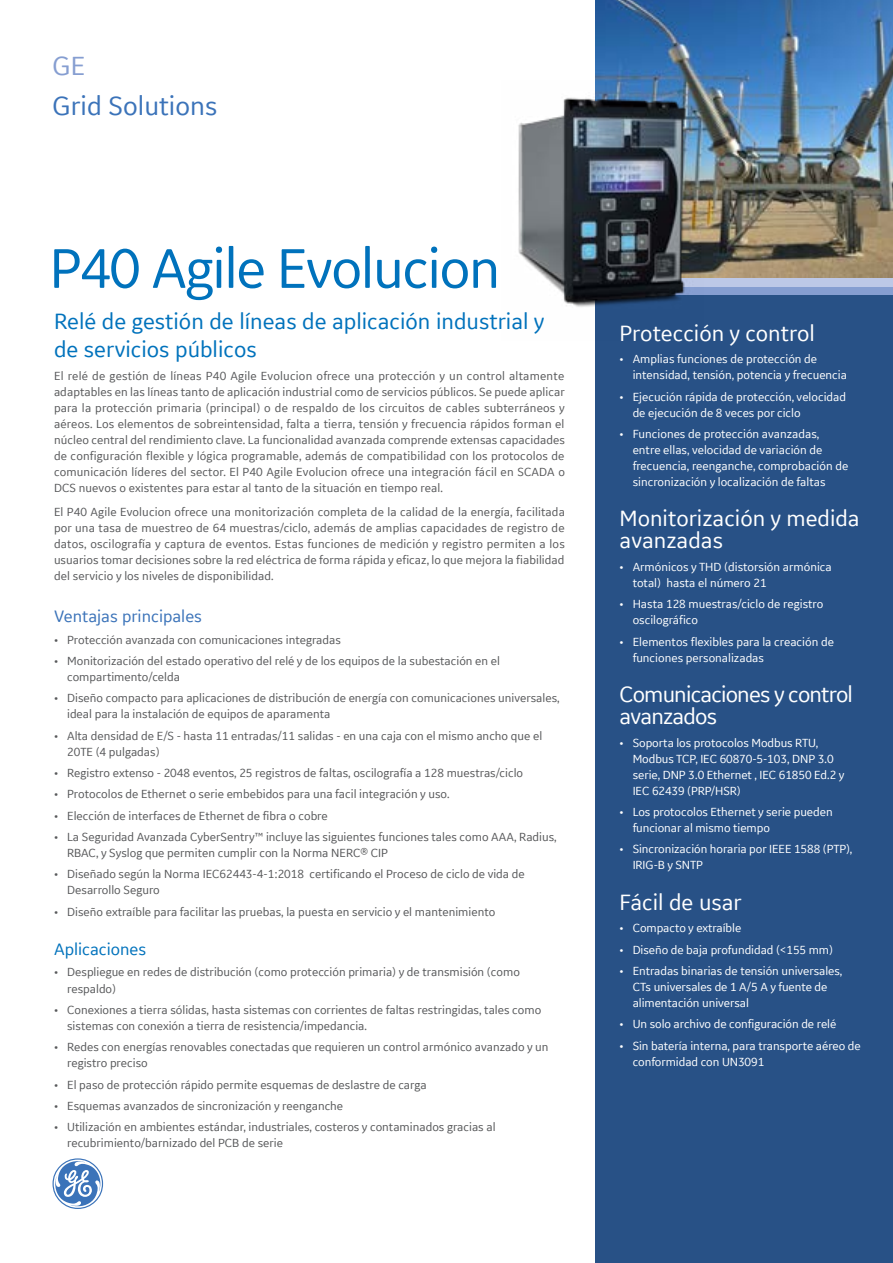
<style>
.page{position:relative;width:893px;height:1263px;background:#fff}
.page>*{position:absolute;margin:0;border:0;box-sizing:border-box;transform-origin:0 0}
.t1{font:58.35px "GE Inspira Sans";letter-spacing:-.025em;color:#0072bc}
.t2{font:27.75px "GE Inspira Sans";color:#3b73b9}
.t3{font:27.75px "GE Inspira Sans";color:#869ed1}
.t4{font:23.4px/28px "GE Inspira Sans";color:#0072bc}
.t5{font:23.4px/21.9px "GE Inspira Sans";color:#fff}
.t6{font:23.4px/21.9px "GE Inspira Sans";letter-spacing:-.035em;color:#fff}
.t7{font:17.55px "GE Inspira Sans";color:#3b73b9}
.t8{font:17.55px "GE Inspira Sans";color:#0072bc}
.t9{font:12.45px/16px "GE Inspira Sans";color:#58595b}
.t10{font:12.45px/16px "GE Inspira Sans";letter-spacing:-.005em;color:#fff}
</style>
<div class="page">
<div style="left:595px;top:288px;width:298px;height:975px;background:#285186"></div>
<div style="left:595px;top:285px;width:298px;height:10px;background:#869ed1"></div>
<div style="left:595px;top:277px;width:298px;height:10px;background:#bdc8e7"></div>
<svg style="left:53px;top:1158px;width:50px;height:51px"></svg>
<img style="left:596px;top:0;width:297px;height:278px">
<img style="left:518px;top:80px;width:185px;height:227px">
<h2 class="t3" style="left:53px;top:49px;width:34px">GE</h2>
<h2 class="t2" style="left:53px;top:88px;width:166px">Grid Solutions</h2>
<h1 class="t1" style="left:50px;top:232px;width:452px">P40 Agile Evolucion</h1>
<h3 class="t4" style="left:54px;top:307px;width:492px">Relé de gestión de líneas de aplicación industrial y de servicios públicos</h3>
<p class="t9" style="left:54px;top:367px;width:513px;text-align:justify">El relé de gestión de líneas P40 Agile Evolucion ofrece una protección y un control altamente adaptables en las líneas tanto de aplicación industrial como de servicios públicos. Se puede aplicar para la protección primaria (principal) o de respaldo de los circuitos de cables subterráneos y aéreos. Los elementos de sobreintensidad, falta a tierra, tensión y frecuencia rápidos forman el núcleo central del rendimiento clave. La funcionalidad avanzada comprende extensas capacidades de configuración flexible y lógica programable, además de compatibilidad con los protocolos de comunicación líderes del sector. El P40 Agile Evolucion ofrece una integración fácil en SCADA o DCS nuevos o existentes para estar al tanto de la situación en tiempo real.</p>
<p class="t9" style="left:54px;top:504px;width:512px;text-align:justify">El P40 Agile Evolucion ofrece una monitorización completa de la calidad de la energía, facilitada por una tasa de muestreo de 64 muestras/ciclo, además de amplias capacidades de registro de datos, oscilografía y captura de eventos. Estas funciones de medición y registro permiten a los usuarios tomar decisiones sobre la red eléctrica de forma rápida y eficaz, lo que mejora la fiabilidad del servicio y los niveles de disponibilidad.</p>
<h3 class="t7" style="left:54px;top:606px;width:150px">Ventajas principales</h3>
<p class="t9" style="left:54px;top:631px;width:288px">• Protección avanzada con comunicaciones integradas</p>
<p class="t9" style="left:67px;top:652px;width:434px;text-indent:-13px">• Monitorización del estado operativo del relé y de los equipos de la subestación en el compartimento/celda</p>
<p class="t9" style="left:67px;top:690px;width:494px;text-indent:-13px">• Diseño compacto para aplicaciones de distribución de energía con comunicaciones universales, ideal para la instalación de equipos de aparamenta</p>
<p class="t9" style="left:67px;top:727px;width:477px;text-indent:-13px">• Alta densidad de E/S - hasta 11 entradas/11 salidas - en una caja con el mismo ancho que el<br>20TE (4 pulgadas)</p>
<p class="t9" style="left:54px;top:765px;width:471px">• Registro extenso - 2048 eventos, 25 registros de faltas, oscilografía a 128 muestras/ciclo</p>
<p class="t9" style="left:54px;top:786px;width:397px">• Protocolos de Ethernet o serie embebidos para una facil integración y uso.</p>
<p class="t9" style="left:54px;top:807px;width:275px">• Elección de interfaces de Ethernet de fibra o cobre</p>
<p class="t9" style="left:67px;top:828px;width:491px;text-indent:-13px">• La Seguridad Avanzada CyberSentry™ incluye las siguientes funciones tales como AAA, Radius,<br>RBAC, y Syslog que permiten cumplir con la Norma NERC® CIP</p>
<p class="t9" style="left:67px;top:866px;width:459px;text-indent:-13px">• Diseñado según la Norma IEC62443-4-1:2018 certificando el Proceso de ciclo de vida de<br>Desarrollo Seguro</p>
<p class="t9" style="left:54px;top:903px;width:443px">• Diseño extraíble para facilitar las pruebas, la puesta en servicio y el mantenimiento</p>
<h3 class="t8" style="left:54px;top:938px;width:94px">Aplicaciones</h3>
<p class="t9" style="left:67px;top:964px;width:454px;text-indent:-13px">• Despliegue en redes de distribución (como protección primaria) y de transmisión (como respaldo)</p>
<p class="t9" style="left:67px;top:1001px;width:476px;text-indent:-13px">• Conexiones a tierra sólidas, hasta sistemas con corrientes de faltas restringidas, tales como sistemas con conexión a tierra de resistencia/impedancia.</p>
<p class="t9" style="left:67px;top:1039px;width:483px;text-indent:-13px">• Redes con energías renovables conectadas que requieren un control armónico avanzado y un registro preciso</p>
<p class="t9" style="left:54px;top:1076px;width:374px">• El paso de protección rápido permite esquemas de deslastre de carga</p>
<p class="t9" style="left:54px;top:1097px;width:291px">• Esquemas avanzados de sincronización y reenganche</p>
<p class="t9" style="left:67px;top:1119px;width:430px;text-indent:-13px">• Utilización en ambientes estándar, industriales, costeros y contaminados gracias al recubrimiento/barnizado del PCB de serie</p>
<h3 class="t5" style="left:619px;top:321px;width:197px">Protección y control</h3>
<p class="t10" style="left:633px;top:351px;width:216px;text-indent:-13px">• Amplias funciones de protección de intensidad, tensión, potencia y frecuencia</p>
<p class="t10" style="left:633px;top:388px;width:215px;text-indent:-13px">• Ejecución rápida de protección, velocidad de ejecución de 8 veces por ciclo</p>
<p class="t10" style="left:633px;top:426px;width:217px;text-indent:-13px">• Funciones de protección avanzadas, entre ellas, velocidad de variación de frecuencia, reenganche, comprobación de sincronización y localización de faltas</p>
<h3 class="t5" style="left:619px;top:507px;width:242px">Monitorización y medida avanzadas</h3>
<p class="t10" style="left:633px;top:558px;width:201px;text-indent:-13px">• Armónicos y THD (distorsión armónica total) hasta el número 21</p>
<p class="t10" style="left:633px;top:596px;width:192px;text-indent:-13px">• Hasta 128 muestras/ciclo de registro oscilográfico</p>
<p class="t10" style="left:633px;top:633px;width:203px;text-indent:-13px">• Elementos flexibles para la creación de funciones personalizadas</p>
<h3 class="t6" style="left:619px;top:683px;width:235px">Comunicaciones y control avanzados</h3>
<p class="t10" style="left:633px;top:734px;width:213px;text-indent:-13px">• Soporta los protocolos Modbus RTU, Modbus TCP, IEC 60870-5-103, DNP 3.0 serie, DNP 3.0 Ethernet , IEC 61850 Ed.2 y IEC 62439 (PRP/HSR)</p>
<p class="t10" style="left:633px;top:803px;width:201px;text-indent:-13px">• Los protocolos Ethernet y serie pueden funcionar al mismo tiempo</p>
<p class="t10" style="left:633px;top:841px;width:221px;text-indent:-13px">• Sincronización horaria por IEEE 1588 (PTP),<br>IRIG-B y SNTP</p>
<h3 class="t5" style="left:619px;top:890px;width:124px">Fácil de usar</h3>
<p class="t10" style="left:619px;top:920px;width:123px">• Compacto y extraíble</p>
<p class="t10" style="left:619px;top:941px;width:215px">• Diseño de baja profundidad (&lt;155 mm)</p>
<p class="t10" style="left:633px;top:962px;width:211px;text-indent:-13px">• Entradas binarias de tensión universales,<br>CTs universales de 1 A/5 A y fuente de alimentación universal</p>
<p class="t10" style="left:619px;top:1016px;width:218px">• Un solo archivo de configuración de relé</p>
<p class="t10" style="left:633px;top:1037px;width:230px;text-indent:-13px">• Sin batería interna, para transporte aéreo de conformidad con UN3091</p>
</div>
